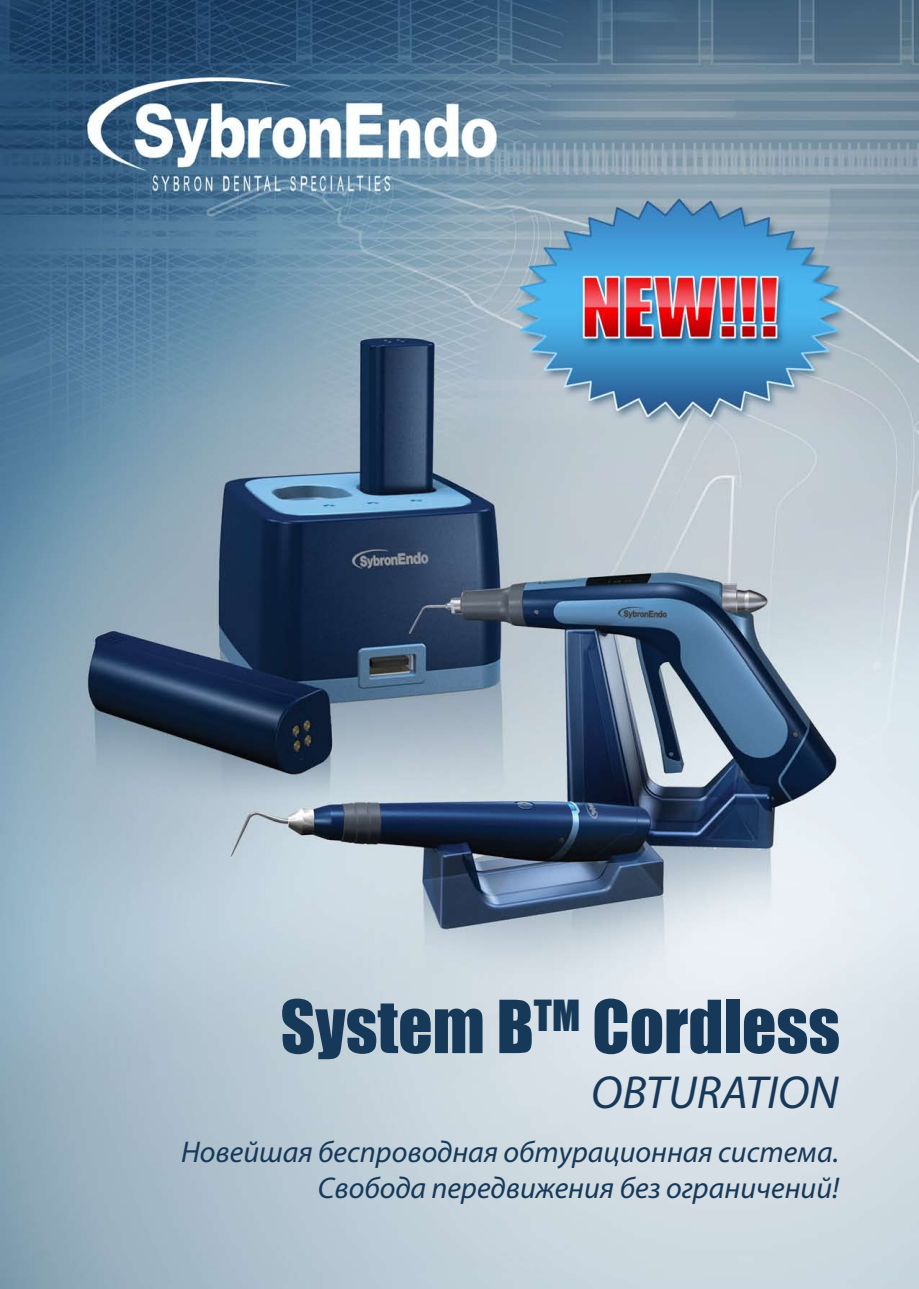
<style>
.page{position:relative;width:919px;height:1289px;background:#fff}
.page>*{position:absolute;margin:0;border:0;box-sizing:border-box;transform-origin:0 0}
.t1{font:67.5px "Impact";color:#173959}
.t2{font:italic 46.5px "Myriad Pro";color:#173959}
.t3{font:italic 30px/36px "Myriad Pro";color:#173959;text-align:right}
</style>
<div class="page">
<img style="left:0;top:0;width:918px;height:1288px">
<h1 class="t1" style="left:280px;top:974px;width:561px">System B<sup>TM</sup> Cordless</h1>
<h2 class="t2" style="left:591px;top:1063px;width:249px">OBTURATION</h2>
<p class="t3" style="left:181px;top:1133px;width:659px">Новейшая беспроводная обтурационная система.<br>Свобода передвижения без ограничений!</p>
</div>
